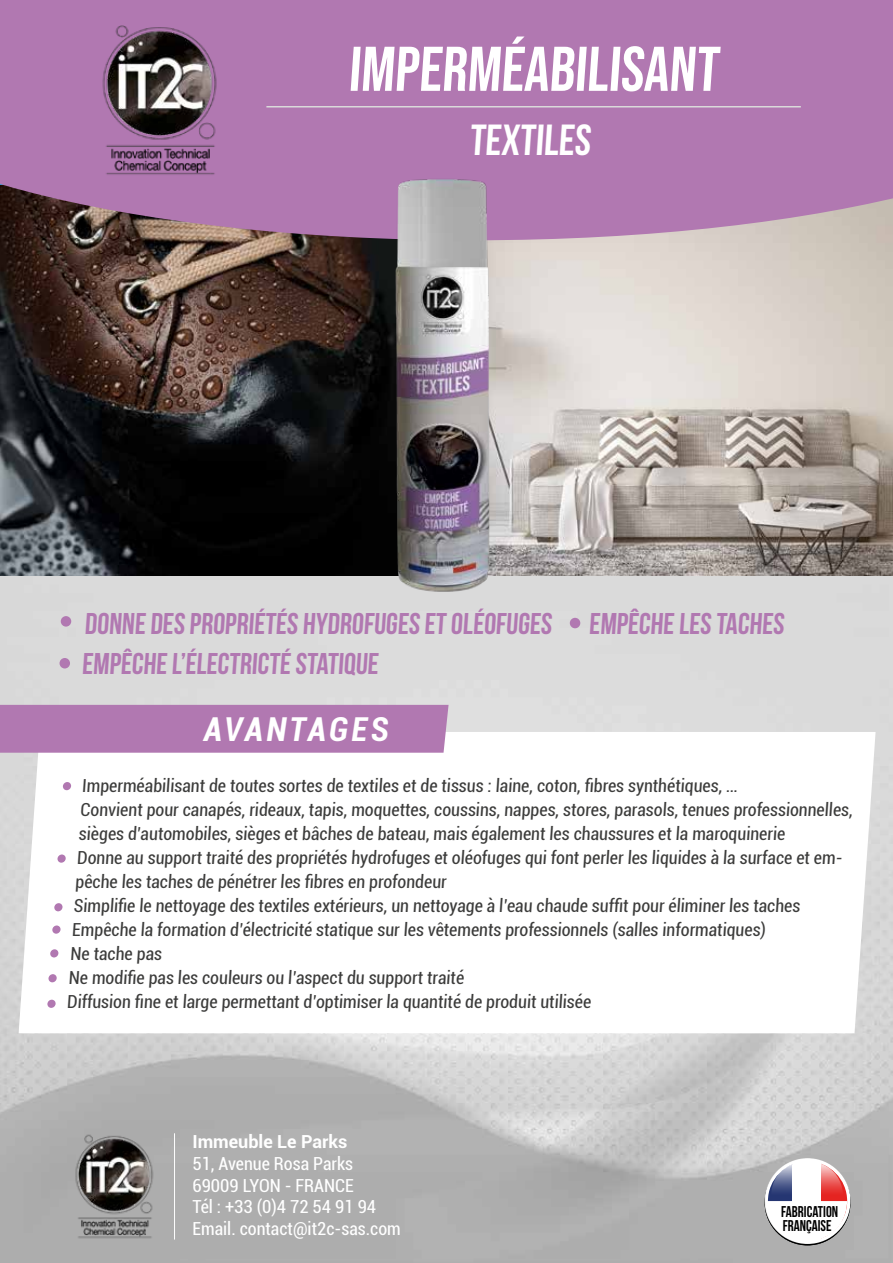
<style>
.page{position:relative;width:893px;height:1263px;background:#fff}
.page>*{position:absolute;margin:0;border:0;box-sizing:border-box;transform-origin:0 0}
.t1{font:63px "Bebas Neue";color:#fff}
.t2{font:700 43.5px "Bebas Neue";color:#fff}
.t3{font:italic 700 condensed 33px "Roboto";letter-spacing:.09em;color:#fff}
.t4{font:700 30px/40.5px "Bebas Neue";color:#b178b1}
.t5{font:condensed 18px "Roboto";color:#3c3c3b}
.t6{font:condensed 18px/21.6px "Roboto";color:#fff}
.t7{font:700 18px "Roboto";color:#fff}
.t8{font:15.6px/14.7px "Bebas Neue";color:#000;scale:.95 1}
</style>
<div class="page">
<img style="left:0;top:575px;width:893px;height:688px">
<img style="left:0;top:240px;width:385px;height:335px">
<img style="left:502px;top:240px;width:391px;height:335px">
<svg style="left:0;top:0;width:893px;height:240px;background:#ad78ab"></svg>
<svg style="left:765px;top:1158px;width:85px;height:86px"></svg>
<svg style="left:766px;top:1161px;width:82px;height:81px"></svg>
<hr style="left:174px;top:1133px;width:1px;height:106px;background:#fff">
<svg style="left:19px;top:732px;width:857px;height:301px"></svg>
<div style="left:63px;top:782px;width:8px;height:8px;background:#b178b1;border-radius:50%"></div>
<div style="left:57px;top:854px;width:9px;height:9px;background:#b178b1;border-radius:50%"></div>
<div style="left:54px;top:903px;width:9px;height:8px;background:#b178b1;border-radius:50%"></div>
<svg style="left:52px;top:925px;width:9px;height:9px"></svg>
<div style="left:50px;top:949px;width:9px;height:8px;background:#b178b1;border-radius:50%"></div>
<div style="left:47px;top:1000px;width:9px;height:8px;background:#b178b1;border-radius:50%"></div>
<div style="left:48px;top:974px;width:9px;height:8px;background:#b178b1;border-radius:50%"></div>
<div style="left:0;top:705px;width:449px;height:48px;background:#b178b1"></div>
<div style="left:61px;top:616px;width:10px;height:11px;background:#b178b1;border-radius:50%"></div>
<div style="left:60px;top:658px;width:10px;height:10px;background:#b178b1;border-radius:50%"></div>
<div style="left:570px;top:618px;width:10px;height:10px;background:#b178b1;border-radius:50%"></div>
<hr style="left:266px;top:106px;width:535px;height:1px;background:#dadada">
<img style="left:385px;top:172px;width:117px;height:424px">
<img style="left:54px;top:1126px;width:120px;height:120px">
<img style="left:72px;top:11px;width:176px;height:176px">
<h1 class="t1" style="left:348px;top:33px;width:377px">IMPERMÉABILISANT</h1>
<h2 class="t2" style="left:469px;top:116px;width:126px">TEXTILES</h2>
<h3 class="t4" style="left:82px;top:603px;width:706px">DONNE DES PROPRIÉTÉS HYDROFUGES ET OLÉOFUGES EMPÊCHE LES TACHES<br>EMPÊCHE L’ÉLECTRICTÉ STATIQUE</h3>
<h3 class="t3" style="left:204px;top:706px;width:186px">AVANTAGES</h3>
<p class="t5" style="left:82px;top:773px;width:658px">Imperméabilisant de toutes sortes de textiles et de tissus : laine, coton, fibres synthétiques, …</p>
<p class="t5" style="left:80px;top:797px;width:775px">Convient pour canapés, rideaux, tapis, moquettes, coussins, nappes, stores, parasols, tenues professionnelles,</p>
<p class="t5" style="left:79px;top:821px;width:710px">sièges d’automobiles, sièges et bâches de bateau, mais également les chaussures et la maroquinerie</p>
<p class="t5" style="left:77px;top:845px;width:768px">Donne au support traité des propriétés hydrofuges et oléofuges qui font perler les liquides à la surface et em-</p>
<p class="t5" style="left:75px;top:869px;width:374px">pêche les taches de pénétrer les fibres en profondeur</p>
<p class="t5" style="left:74px;top:893px;width:730px">Simplifie le nettoyage des textiles extérieurs, un nettoyage à l’eau chaude suffit pour éliminer les taches</p>
<p class="t5" style="left:72px;top:917px;width:697px">Empêche la formation d’électricité statique sur les vêtements professionnels (salles informatiques)</p>
<p class="t5" style="left:70px;top:941px;width:95px">Ne tache pas</p>
<p class="t5" style="left:69px;top:965px;width:399px">Ne modifie pas les couleurs ou l’aspect du support traité</p>
<p class="t5" style="left:67px;top:989px;width:527px">Diffusion fine et large permettant d’optimiser la quantité de produit utilisée</p>
<p class="t7" style="left:192px;top:1129px;width:157px">Immeuble Le Parks</p>
<p class="t6" style="left:192px;top:1152px;width:210px">51, Avenue Rosa Parks<br>69009 LYON - FRANCE<br>Tél : +33 (0)4 72 54 91 94<br>Email. contact@it2c-sas.com</p>
<p class="t8" style="left:781px;top:1204px;width:62px">FABRICATION<br>FRANÇAISE</p>
</div>
